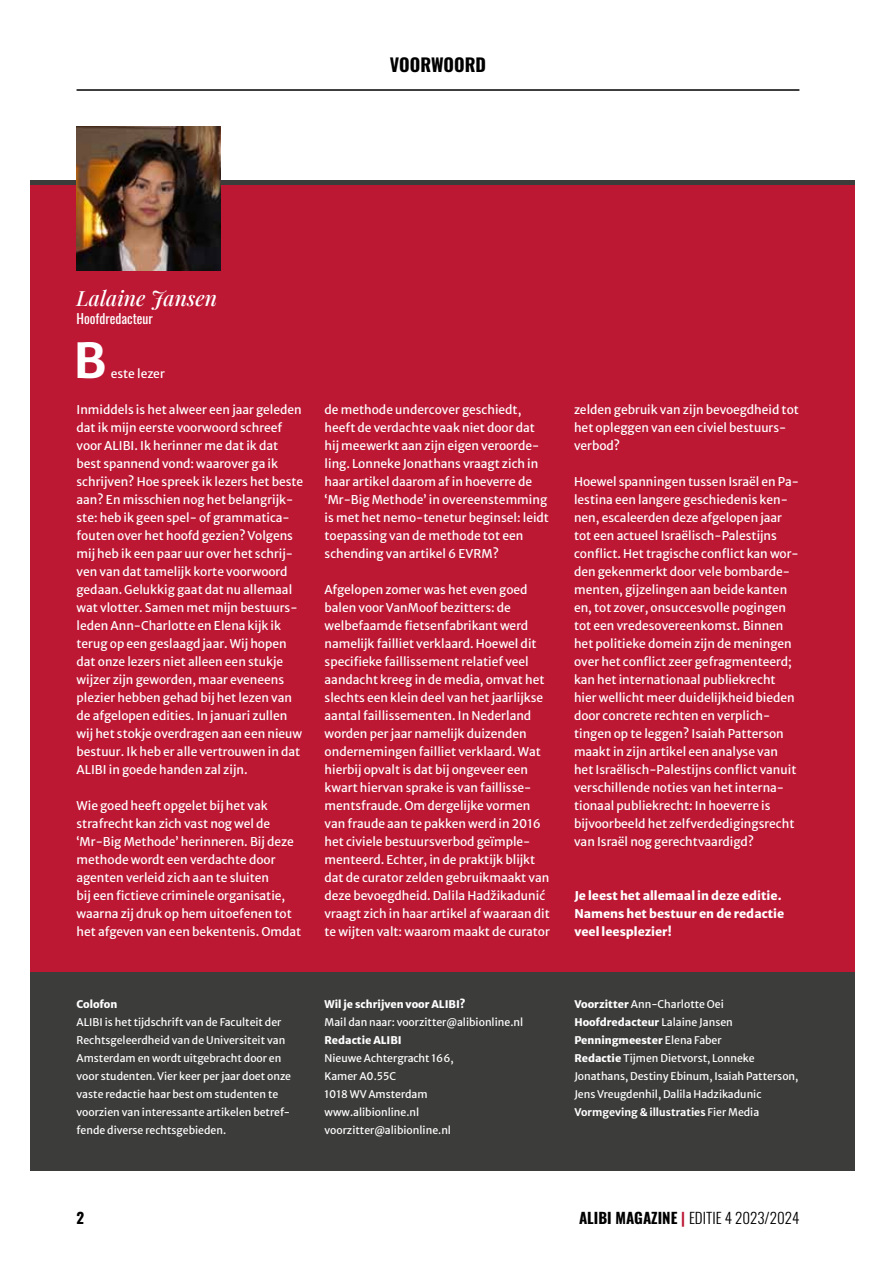
<style>
.page{position:relative;width:893px;height:1263px;background:#fff}
.page>*{position:absolute;margin:0;border:0;box-sizing:border-box;transform-origin:0 0}
.t1{font:700 48px "Merriweather Sans";color:#fff}
.t2{font:italic 500 21px "Playfair Display";color:#fff}
.t3{font:700 18px "Oswald";color:#000}
.t4{font:300 15px "Oswald";color:#000}
.t5{font:700 15px "Oswald";color:#000}
.t6{font:13.5px "Oswald";color:#fff}
.t7{font:12px/18px "Merriweather Sans";color:#fff}
.t8{font:800 12px/18px "Merriweather Sans";color:#fff}
.t9{font:10.5px/18px "Merriweather Sans";color:#fff}
.t10{font:800 10.5px "Merriweather Sans";color:#fff}
.s1{font-weight:800}
.s2{font-weight:700}
.s3{font-weight:700;color:#bc1733}
</style>
<div class="page">
<div style="left:30px;top:182px;width:825px;height:808px;background:#bc1733"></div>
<div style="left:30px;top:972px;width:825px;height:198px;background:#3c3c3b"></div>
<hr style="left:30px;top:180px;width:825px;height:4px;background:#3c3c3b">
<hr style="left:77px;top:89px;width:722px;height:2px;background:#000">
<img style="left:77px;top:126px;width:144px;height:144px">
<h3 class="t3" style="left:390px;top:55px;width:98px">VOORWOORD</h3>
<h2 class="t2" style="left:77px;top:282px;width:142px">Lalaine Jansen</h2>
<p class="t6" style="left:77px;top:306px;width:78px">Hoofdredacteur</p>
<h1 class="t1" style="left:73px;top:319px;width:35px">B</h1>
<p class="t7" style="left:111px;top:363px;width:56px">este lezer</p>
<p class="t7" style="left:77px;top:399px;width:228px">Inmiddels is het alweer een jaar geleden dat ik mijn eerste voorwoord schreef voor ALIBI. Ik herinner me dat ik dat best spannend vond: waarover ga ik schrijven? Hoe spreek ik lezers het beste aan? En misschien nog het belangrijk&shy;ste: heb ik geen spel- of grammatica&shy;fouten over het hoofd gezien? Volgens mij heb ik een paar uur over het schrij&shy;ven van dat tamelijk korte voorwoord gedaan. Gelukkig gaat dat nu allemaal wat vlotter. Samen met mijn bestuurs&shy;leden Ann-Charlotte en Elena kijk ik terug op een geslaagd jaar. Wij hopen dat onze lezers niet alleen een stukje wijzer zijn geworden, maar eveneens plezier hebben gehad bij het lezen van de afgelopen edities. In januari zullen wij het stokje overdragen aan een nieuw bestuur. Ik heb er alle vertrouwen in dat ALIBI in goede handen zal zijn.</p>
<p class="t7" style="left:77px;top:795px;width:226px">Wie goed heeft opgelet bij het vak strafrecht kan zich vast nog wel de ‘Mr-Big Methode’ herinneren. Bij deze methode wordt een verdachte door agenten verleid zich aan te sluiten<br>bij een fictieve criminele organisatie, waarna zij druk op hem uitoefenen tot het afgeven van een bekentenis. Omdat</p>
<p class="t7" style="left:325px;top:399px;width:226px">de methode undercover geschiedt, heeft de verdachte vaak niet door dat hij meewerkt aan zijn eigen veroorde&shy;ling. Lonneke Jonathans vraagt zich in haar artikel daarom af in hoeverre de ‘Mr-Big Methode’ in overeenstemming is met het nemo-tenetur beginsel: leidt toepassing van de methode tot een schending van artikel 6 EVRM?</p>
<p class="t7" style="left:325px;top:579px;width:227px">Afgelopen zomer was het even goed balen voor VanMoof bezitters: de welbefaamde fietsenfabrikant werd namelijk failliet verklaard. Hoewel dit specifieke faillissement relatief veel aandacht kreeg in de media, omvat het slechts een klein deel van het jaarlijkse aantal faillissementen. In Nederland worden per jaar namelijk duizenden ondernemingen failliet verklaard. Wat hierbij opvalt is dat bij ongeveer een kwart hiervan sprake is van faillisse&shy;mentsfraude. Om dergelijke vormen van fraude aan te pakken werd in 2016 het civiele bestuursverbod geïmple&shy;menteerd. Echter, in de praktijk blijkt dat de curator zelden gebruikmaakt van deze bevoegdheid. Dalila Hadžikadunić vraagt zich in haar artikel af waaraan dit te wijten valt: waarom maakt de curator</p>
<p class="t10" style="left:77px;top:995px;width:42px">Colofon</p>
<p class="t9" style="left:77px;top:1012px;width:216px">ALIBI is het tijdschrift van de Faculteit der Rechtsgeleerdheid van de Universiteit van Amsterdam en wordt uitgebracht door en voor studenten. Vier keer per jaar doet onze vaste redactie haar best om studenten te voorzien van interessante artikelen betref&shy;fende diverse rechtsgebieden.</p>
<p class="t10" style="left:325px;top:995px;width:143px">Wil je schrijven voor ALIBI?</p>
<p class="t9" style="left:325px;top:1012px;width:200px">Mail dan naar: voorzitter@alibionline.nl</p>
<p class="t10" style="left:325px;top:1031px;width:79px">Redactie ALIBI</p>
<p class="t9" style="left:325px;top:1048px;width:131px">Nieuwe Achtergracht 166,<br>Kamer A0.55C<br>1018 WV Amsterdam www.alibionline.nl voorzitter@alibionline.nl</p>
<p class="t7" style="left:574px;top:399px;width:226px">zelden gebruik van zijn bevoegdheid tot het opleggen van een civiel bestuurs&shy;verbod?</p>
<p class="t7" style="left:574px;top:471px;width:226px">Hoewel spanningen tussen Israël en Pa&shy;lestina een langere geschiedenis ken&shy;nen, escaleerden deze afgelopen jaar tot een actueel Israëlisch-Palestijns conflict. Het tragische conflict kan wor&shy;den gekenmerkt door vele bombarde&shy;menten, gijzelingen aan beide kanten en, tot zover, onsuccesvolle pogingen tot een vredesovereenkomst. Binnen het politieke domein zijn de meningen over het conflict zeer gefragmenteerd; kan het internationaal publiekrecht hier wellicht meer duidelijkheid bieden door concrete rechten en verplich&shy;tingen op te leggen? Isaiah Patterson maakt in zijn artikel een analyse van het Israëlisch-Palestijns conflict vanuit verschillende noties van het interna&shy;tionaal publiekrecht: In hoeverre is bijvoorbeeld het zelfverdedigingsrecht van Israël nog gerechtvaardigd?</p>
<p class="t8" style="left:574px;top:885px;width:211px">Je leest het allemaal in deze editie.<br>Namens het bestuur en de redactie veel leesplezier!</p>
<p class="t9" style="left:574px;top:994px;width:225px"><span class="s1">Voorzitter</span> Ann-Charlotte Oei <span class="s1">Hoofdredacteur</span> Lalaine Jansen <span class="s1">Penningmeester</span> Elena Faber<br><span class="s1">Redactie</span> Tijmen Dietvorst, Lonneke Jonathans, Destiny Ebinum, Isaiah Patterson, Jens Vreugdenhil, Dalila Hadzikadunic <span class="s2">Vormgeving &amp; illustraties</span> Fier Media</p>
<p class="t5" style="left:77px;top:1210px;width:9px">2</p>
<p class="t4" style="left:579px;top:1204px;width:222px"><span class="s2">ALIBI MAGAZINE</span> <span class="s3">|</span> EDITIE 4 2023/2024</p>
</div>
